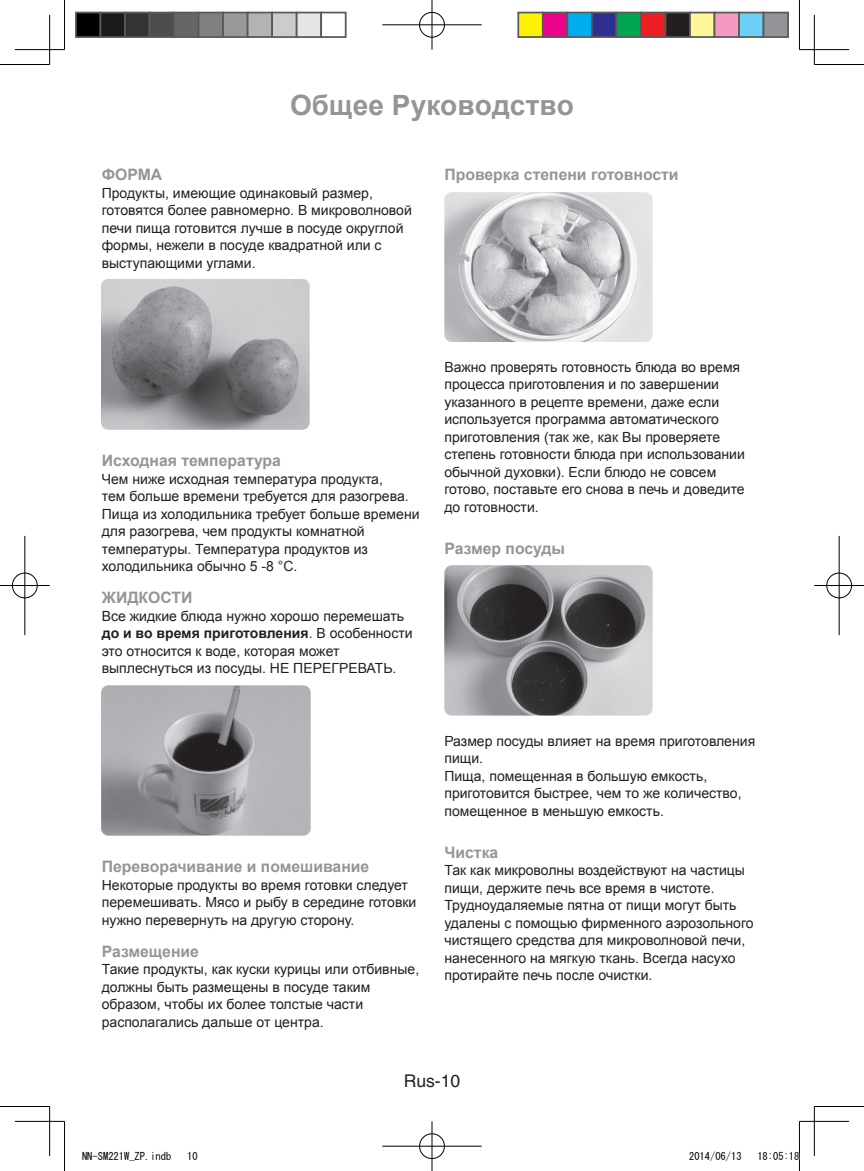
<style>
.page{position:relative;width:864px;height:1171px;background:#fff}
.page>*{position:absolute;margin:0;border:0;box-sizing:border-box;transform-origin:0 0}
.t1{font:700 28px "Arial";color:#939598}
.t2{font:17.5px "Helvetica";color:#231f20}
.t3{font:700 15.75px "Arial";color:#939598}
.t4{font:14px/17.5px "Arial";color:#231f20}
.t5{font:10.5px "MS Gothic";color:#000}
.s1{font-weight:700}
</style>
<div class="page">
<img style="left:102px;top:280px;width:207px;height:149px">
<img style="left:102px;top:685px;width:208px;height:150px">
<img style="left:444px;top:192px;width:208px;height:149px">
<img style="left:444px;top:566px;width:208px;height:149px">
<hr style="left:0;top:64px;width:50px;height:1px;background:#000">
<hr style="left:814px;top:64px;width:49px;height:1px;background:#000">
<hr style="left:0;top:1106px;width:50px;height:1px;background:#000">
<hr style="left:814px;top:1106px;width:49px;height:1px;background:#000">
<hr style="left:64px;top:0;width:1px;height:50px;background:#000">
<hr style="left:64px;top:1121px;width:1px;height:50px;background:#000">
<hr style="left:798px;top:0;width:1px;height:50px;background:#000">
<hr style="left:798px;top:1121px;width:1px;height:50px;background:#000">
<hr style="left:15px;top:49px;width:49px;height:1px;background:#000">
<hr style="left:799px;top:49px;width:49px;height:1px;background:#000">
<hr style="left:15px;top:1121px;width:49px;height:1px;background:#000">
<hr style="left:799px;top:1121px;width:49px;height:1px;background:#000">
<hr style="left:49px;top:15px;width:1px;height:49px;background:#000">
<hr style="left:49px;top:1106px;width:1px;height:50px;background:#000">
<hr style="left:813px;top:15px;width:1px;height:49px;background:#000">
<hr style="left:813px;top:1106px;width:1px;height:50px;background:#000">
<div style="left:418px;top:11px;width:27px;height:27px;border:2px solid #fff;border-radius:50%"></div>
<hr style="left:382px;top:24px;width:99px;height:2px;background:#fff">
<hr style="left:430px;top:0;width:3px;height:50px;background:#fff">
<div style="left:419px;top:12px;width:25px;height:25px;border:1px solid #000;border-radius:50%"></div>
<hr style="left:382px;top:25px;width:99px;height:1px;background:#000">
<hr style="left:431px;top:0;width:1px;height:50px;background:#000">
<div style="left:418px;top:1132px;width:27px;height:28px;border:2px solid #fff;border-radius:50%"></div>
<hr style="left:382px;top:1145px;width:99px;height:2px;background:#fff">
<hr style="left:430px;top:1121px;width:3px;height:50px;background:#fff">
<div style="left:419px;top:1133px;width:25px;height:26px;border:1px solid #000;border-radius:50%"></div>
<hr style="left:382px;top:1146px;width:99px;height:1px;background:#000">
<hr style="left:431px;top:1121px;width:1px;height:50px;background:#000">
<div style="left:11px;top:572px;width:27px;height:27px;border:2px solid #fff;border-radius:50%"></div>
<hr style="left:0;top:584px;width:50px;height:3px;background:#fff">
<hr style="left:24px;top:536px;width:2px;height:99px;background:#fff">
<div style="left:12px;top:573px;width:25px;height:25px;border:1px solid #000;border-radius:50%"></div>
<hr style="left:0;top:585px;width:50px;height:1px;background:#000">
<hr style="left:25px;top:536px;width:1px;height:99px;background:#000">
<div style="left:825px;top:572px;width:27px;height:27px;border:2px solid #fff;border-radius:50%"></div>
<hr style="left:814px;top:584px;width:49px;height:3px;background:#fff">
<hr style="left:837px;top:536px;width:3px;height:99px;background:#fff">
<div style="left:826px;top:573px;width:25px;height:25px;border:1px solid #000;border-radius:50%"></div>
<hr style="left:814px;top:585px;width:49px;height:1px;background:#000">
<hr style="left:838px;top:536px;width:1px;height:99px;background:#000">
<div style="left:76px;top:13px;width:24px;height:24px;background:#000"></div>
<div style="left:75px;top:12px;width:26px;height:26px;border:2px solid #595959"></div>
<div style="left:100px;top:13px;width:25px;height:24px;background:#1a1a1a"></div>
<div style="left:99px;top:12px;width:27px;height:26px;border:2px solid #595959"></div>
<div style="left:125px;top:13px;width:24px;height:24px;background:#333"></div>
<div style="left:124px;top:12px;width:26px;height:26px;border:2px solid #595959"></div>
<div style="left:149px;top:13px;width:25px;height:24px;background:#4d4d4d"></div>
<div style="left:148px;top:12px;width:27px;height:26px;border:2px solid #595959"></div>
<div style="left:174px;top:13px;width:24px;height:24px;background:#666"></div>
<div style="left:173px;top:12px;width:26px;height:26px;border:2px solid #595959"></div>
<div style="left:198px;top:13px;width:25px;height:24px;background:#808080"></div>
<div style="left:197px;top:12px;width:27px;height:26px;border:2px solid #595959"></div>
<div style="left:223px;top:13px;width:24px;height:24px;background:#999"></div>
<div style="left:222px;top:12px;width:26px;height:26px;border:2px solid #595959"></div>
<div style="left:247px;top:13px;width:25px;height:24px;background:#b3b3b3"></div>
<div style="left:246px;top:12px;width:27px;height:26px;border:2px solid #595959"></div>
<div style="left:272px;top:13px;width:24px;height:24px;background:#ccc"></div>
<div style="left:271px;top:12px;width:26px;height:26px;border:2px solid #595959"></div>
<div style="left:296px;top:13px;width:25px;height:24px;background:#e6e6e6"></div>
<div style="left:295px;top:12px;width:27px;height:26px;border:2px solid #595959"></div>
<div style="left:320px;top:12px;width:26px;height:26px;border:2px solid #595959"></div>
<div style="left:518px;top:13px;width:24px;height:24px;background:#fff101"></div>
<div style="left:517px;top:12px;width:26px;height:26px;border:2px solid #595959"></div>
<div style="left:542px;top:13px;width:25px;height:24px;background:#ed028c"></div>
<div style="left:541px;top:12px;width:27px;height:26px;border:2px solid #595959"></div>
<div style="left:567px;top:13px;width:24px;height:24px;background:#00aeef"></div>
<div style="left:566px;top:12px;width:26px;height:26px;border:2px solid #595959"></div>
<div style="left:591px;top:13px;width:25px;height:24px;background:#2e3092"></div>
<div style="left:590px;top:12px;width:27px;height:26px;border:2px solid #595959"></div>
<div style="left:616px;top:13px;width:24px;height:24px;background:#00a54f"></div>
<div style="left:615px;top:12px;width:26px;height:26px;border:2px solid #595959"></div>
<div style="left:640px;top:13px;width:25px;height:24px;background:#ee1d23"></div>
<div style="left:639px;top:12px;width:27px;height:26px;border:2px solid #595959"></div>
<div style="left:665px;top:13px;width:24px;height:24px;background:#231f20"></div>
<div style="left:664px;top:12px;width:26px;height:26px;border:2px solid #595959"></div>
<div style="left:689px;top:13px;width:25px;height:24px;background:#fff79a"></div>
<div style="left:688px;top:12px;width:27px;height:26px;border:2px solid #595959"></div>
<div style="left:714px;top:13px;width:24px;height:24px;background:#f499c2"></div>
<div style="left:713px;top:12px;width:26px;height:26px;border:2px solid #595959"></div>
<div style="left:738px;top:13px;width:25px;height:24px;background:#6bcff6"></div>
<div style="left:737px;top:12px;width:27px;height:26px;border:2px solid #595959"></div>
<div style="left:763px;top:13px;width:24px;height:24px;background:#939598"></div>
<div style="left:762px;top:12px;width:26px;height:26px;border:2px solid #595959"></div>
<h1 class="t1" style="left:290px;top:86px;width:285px">Общее Руководство</h1>
<p class="t3" style="left:102px;top:164px;width:62px">ФОРМА</p>
<p class="t4" style="left:102px;top:184px;width:311px">Продукты, имеющие одинаковый размер, готовятся более равномерно. В микроволновой печи пища готовится лучше в посуде округлой формы, нежели в посуде квадратной или с выступающими углами.</p>
<p class="t3" style="left:444px;top:164px;width:235px">Проверка степени готовности</p>
<p class="t3" style="left:102px;top:450px;width:181px">Исходная температура</p>
<p class="t4" style="left:102px;top:470px;width:319px">Чем ниже исходная температура продукта,<br>тем больше времени требуется для разогрева.<br>Пища из холодильника требует больше времени для разогрева, чем продукты комнатной температуры. Температура продуктов из холодильника обычно 5 -8 °С.</p>
<p class="t3" style="left:102px;top:587px;width:92px">ЖИДКОСТИ</p>
<p class="t4" style="left:102px;top:607px;width:312px">Все жидкие блюда нужно хорошо перемешать <span class="s1">до и во время приготовления</span>. В особенности это относится к воде, которая может выплеснуться из посуды. НЕ ПЕРЕГРЕВАТЬ.</p>
<p class="t3" style="left:102px;top:856px;width:269px">Переворачивание и помешивание</p>
<p class="t4" style="left:102px;top:876px;width:316px">Некоторые продукты во время готовки следует перемешивать. Мясо и рыбу в середине готовки нужно перевернуть на другую сторону.</p>
<p class="t3" style="left:102px;top:941px;width:99px">Размещение</p>
<p class="t4" style="left:102px;top:960px;width:319px">Такие продукты, как куски курицы или отбивные, должны быть размещены в посуде таким образом, чтобы их более толстые части располагались дальше от центра.</p>
<p class="t4" style="left:444px;top:358px;width:302px">Важно проверять готовность блюда во время процесса приготовления и по завершении указанного в рецепте времени, даже если используется программа автоматического приготовления (так же, как Вы проверяете степень готовности блюда при использовании обычной духовки). Если блюдо не совсем готово, поставьте его снова в печь и доведите до готовности.</p>
<p class="t3" style="left:444px;top:538px;width:122px">Размер посуды</p>
<p class="t4" style="left:444px;top:732px;width:312px">Размер посуды влияет на время приготовления пищи.<br>Пища, помещенная в большую емкость, приготовится быстрее, чем то же количество, помещенное в меньшую емкость.</p>
<p class="t3" style="left:444px;top:841px;width:55px">Чистка</p>
<p class="t4" style="left:444px;top:861px;width:310px">Так как микроволны воздействуют на частицы пищи, держите печь все время в чистоте.<br>Трудноудаляемые пятна от пищи могут быть удалены с помощью фирменного аэрозольного чистящего средства для микроволновой печи, нанесенного на мягкую ткань. Всегда насухо протирайте печь после очистки.</p>
<p class="t2" style="left:403px;top:1070px;width:58px">Rus-10</p>
<p class="t5" style="left:82px;top:1151px;width:91px">NN-SM221W_ZP.indb</p>
<p class="t5" style="left:187px;top:1151px;width:12px">10</p>
<p class="t5" style="left:688px;top:1151px;width:54px">2014/06/13</p>
<p class="t5" style="left:757px;top:1151px;width:43px">18:05:18</p>
</div>
